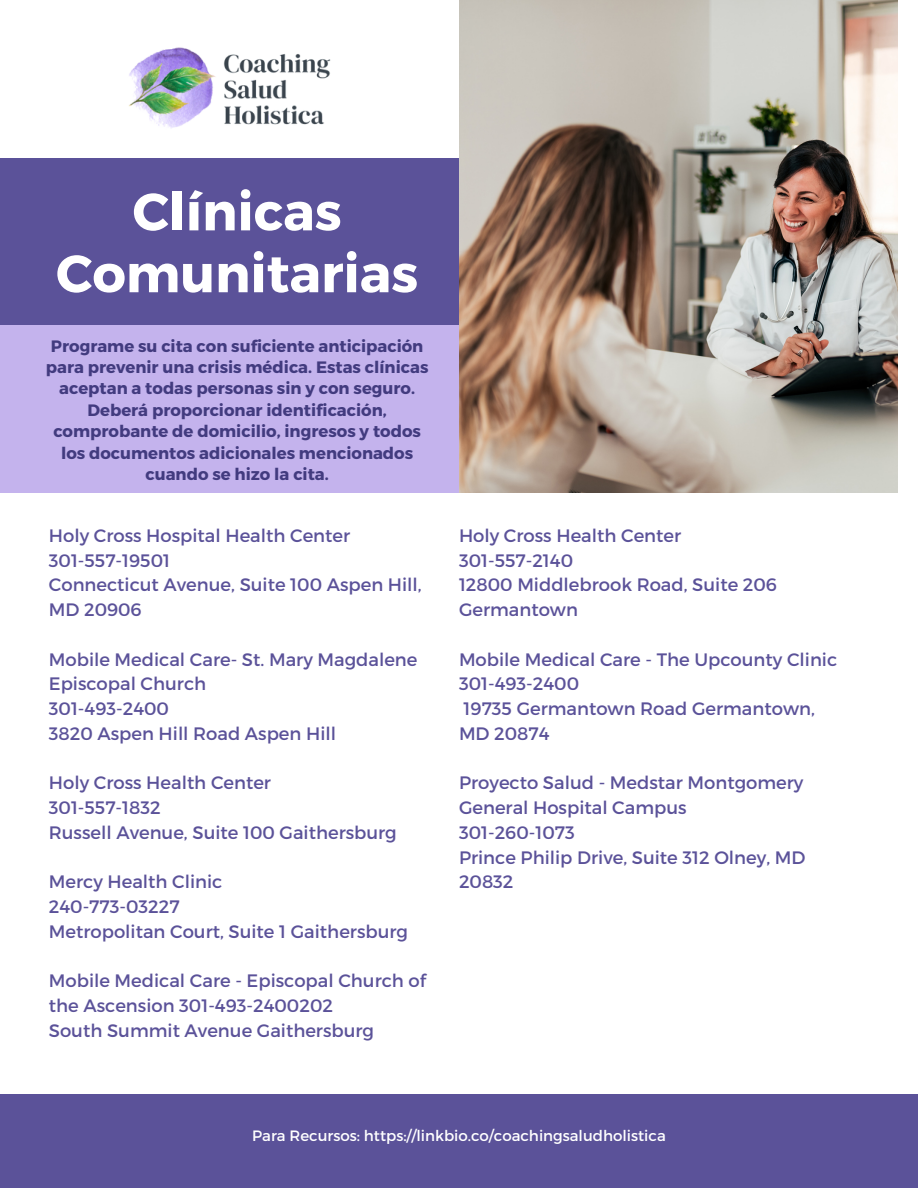
<style>
.page{position:relative;width:918px;height:1188px;background:#fff}
.page>*{position:absolute;margin:0;border:0;box-sizing:border-box;transform-origin:0 0}
.t1{font:700 52.5px/61.8px "Montserrat";color:#fff;text-align:center}
.t2{font:18px/24.8px "Montserrat";color:#5b5299}
.t3{font:700 16.5px/21.3px "Montserrat";color:#423b7f;text-align:center}
.t4{font:15px "Montserrat";color:#fff}
</style>
<div class="page">
<div style="left:0;top:180px;width:555px;height:312px;background:#c4b3ed"></div>
<div style="left:0;top:158px;width:550px;height:167px;background:#5b5299"></div>
<div style="left:0;top:1094px;width:918px;height:94px;background:#5b5299"></div>
<img style="left:459px;top:0;width:439px;height:493px">
<img style="left:129px;top:47px;width:202px;height:81px">
<p class="t1" style="left:56px;top:178px;width:364px">Clínicas<br>Comunitarias</p>
<p class="t3" style="left:46px;top:334px;width:384px">Programe su cita con suficiente anticipación para prevenir una crisis médica. Estas clínicas aceptan a todas personas sin y con seguro.<br>Deberá proporcionar identificación, comprobante de domicilio, ingresos y todos los documentos adicionales mencionados cuando se hizo la cita.</p>
<p class="t2" style="left:49px;top:522px;width:303px">Holy Cross Hospital Health Center</p>
<p class="t2" style="left:49px;top:547px;width:123px">301-557-19501</p>
<p class="t2" style="left:49px;top:572px;width:374px">Connecticut Avenue, Suite 100 Aspen Hill,<br>MD 20906</p>
<p class="t2" style="left:49px;top:646px;width:370px">Mobile Medical Care- St. Mary Magdalene<br>Episcopal Church</p>
<p class="t2" style="left:49px;top:695px;width:122px">301-493-2400</p>
<p class="t2" style="left:49px;top:720px;width:289px">3820 Aspen Hill Road Aspen Hill</p>
<p class="t2" style="left:49px;top:770px;width:224px">Holy Cross Health Center</p>
<p class="t2" style="left:49px;top:794px;width:113px">301-557-1832</p>
<p class="t2" style="left:49px;top:819px;width:349px">Russell Avenue, Suite 100 Gaithersburg</p>
<p class="t2" style="left:49px;top:869px;width:175px">Mercy Health Clinic</p>
<p class="t2" style="left:49px;top:893px;width:132px">240-773-03227</p>
<p class="t2" style="left:49px;top:918px;width:361px">Metropolitan Court, Suite 1 Gaithersburg</p>
<p class="t2" style="left:49px;top:968px;width:379px">Mobile Medical Care - Episcopal Church of the Ascension 301-493-2400202</p>
<p class="t2" style="left:49px;top:1017px;width:327px">South Summit Avenue Gaithersburg</p>
<p class="t2" style="left:459px;top:522px;width:224px">Holy Cross Health Center</p>
<p class="t2" style="left:459px;top:547px;width:116px">301-557-2140</p>
<p class="t2" style="left:459px;top:572px;width:320px">12800 Middlebrook Road, Suite 206<br>Germantown</p>
<p class="t2" style="left:459px;top:646px;width:380px">Mobile Medical Care - The Upcounty Clinic<br>301-493-2400</p>
<p class="t2" style="left:459px;top:695px;width:357px">19735 Germantown Road Germantown,<br>MD 20874</p>
<p class="t2" style="left:459px;top:770px;width:346px">Proyecto Salud - Medstar Montgomery<br>General Hospital Campus</p>
<p class="t2" style="left:459px;top:819px;width:117px">301-260-1073</p>
<p class="t2" style="left:459px;top:844px;width:348px">Prince Philip Drive, Suite 312 Olney, MD<br>20832</p>
<p class="t4" style="left:252px;top:1126px;width:415px">Para Recursos: https://linkbio.co/coachingsaludholistica</p>
</div>
